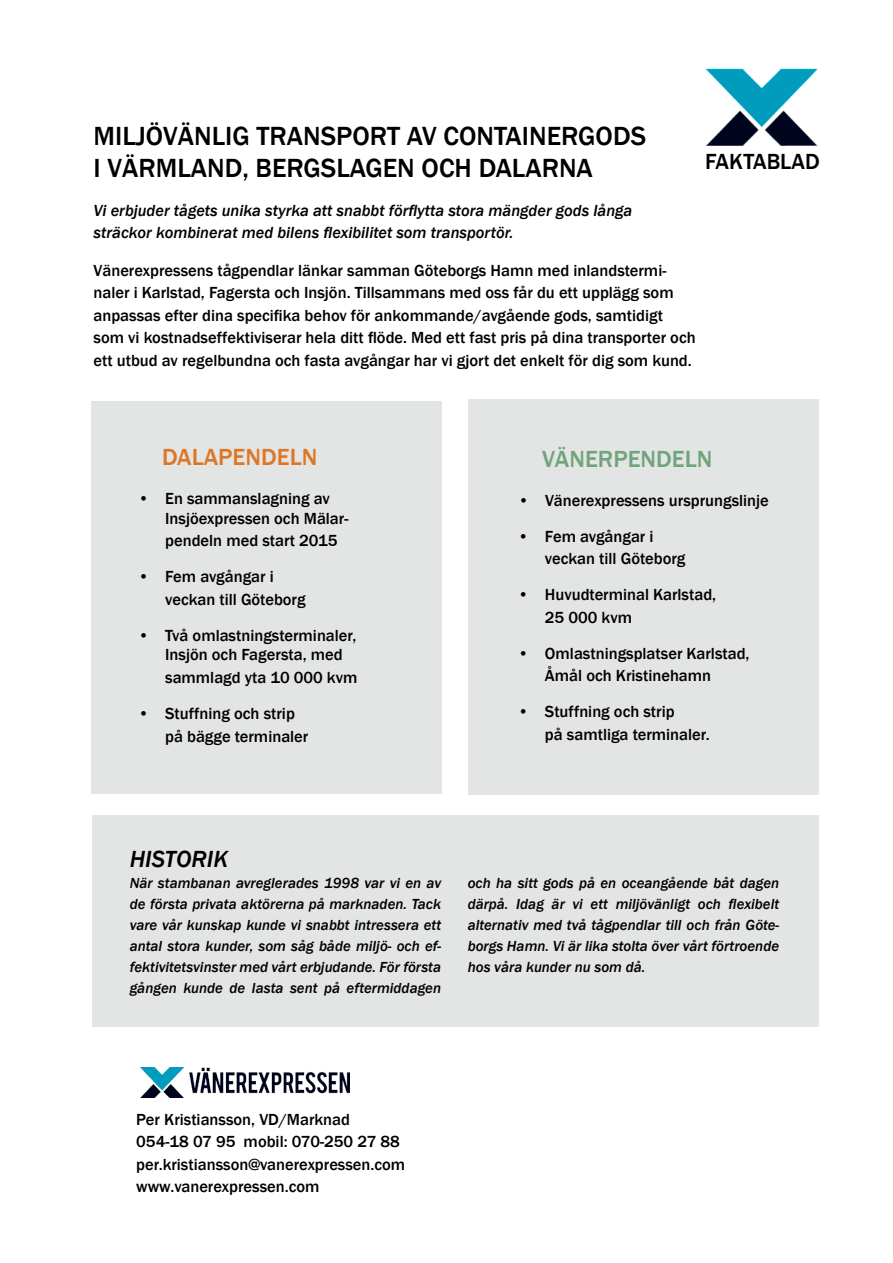
<style>
.page{position:relative;width:893px;height:1263px;background:#fff}
.page>*{position:absolute;margin:0;border:0;box-sizing:border-box;transform-origin:0 0}
.t1{font:500 27px/31.5px "Franklin Gothic";color:#000}
.t2{font:500 24px "Franklin Gothic";color:#70a47b}
.t3{font:500 24px "Franklin Gothic";color:#dd7725}
.t4{font:italic 500 24px "Franklin Gothic";color:#000}
.t5{font:500 22.5px "Franklin Gothic";letter-spacing:.005em;color:#000}
.t6{font:500 16.5px/22.5px "Franklin Gothic";color:#000}
.t7{font:italic 500 16.5px/22.5px "Franklin Gothic";color:#000}
.t8{font:italic 500 15px/21px "Franklin Gothic";color:#000;text-align:justify}
</style>
<div class="page">
<div style="left:92px;top:815px;width:727px;height:212px;background:#e3e4e4"></div>
<img style="left:140px;top:1068px;width:209px;height:30px">
<div style="left:91px;top:402px;width:351px;height:392px;background:#e3e4e4"></div>
<div style="left:468px;top:400px;width:351px;height:395px;background:#e3e4e4"></div>
<img style="left:706px;top:68px;width:112px;height:78px">
<h1 class="t1" style="left:94px;top:121px;width:554px">miljövänlig transport av containergods i Värmland, Bergslagen och Dalarna</h1>
<p class="t7" style="left:94px;top:199px;width:540px">Vi erbjuder tågets unika styrka att snabbt förflytta stora mängder gods långa sträckor kombinerat med bilens flexibilitet som transportör.</p>
<p class="t6" style="left:94px;top:259px;width:604px">Vänerexpressens tågpendlar länkar samman Göteborgs Hamn med inlandstermi&shy;naler i Karlstad, Fagersta och Insjön. Tillsammans med oss får du ett upplägg som anpassas efter dina specifika behov för ankommande/avgående gods, samtidigt som vi kostnadseffektiviserar hela ditt flöde. Med ett fast pris på dina transporter och ett utbud av regelbundna och fasta avgångar har vi gjort det enkelt för dig som kund.</p>
<h3 class="t5" style="left:705px;top:147px;width:116px">FAKTABLAD</h3>
<h2 class="t3" style="left:162px;top:443px;width:128px">DALAPEN DELN</h2>
<p class="t6" style="left:165px;top:489px;width:185px;line-height:19.5px;text-indent:-27px">• En sammanslagning av<br>Insjöexpressen och Mälar-</p>
<p class="t6" style="left:165px;top:530px;width:174px">pendeln med start 2015</p>
<p class="t6" style="left:165px;top:566px;width:142px;text-indent:-27px">• Fem avgångar i veckan till Göteborg</p>
<p class="t6" style="left:165px;top:626px;width:193px;line-height:19.5px;text-indent:-27px">• Två omlastningsterminaler,<br>Insjön och Fagersta, med</p>
<p class="t6" style="left:165px;top:666px;width:194px">sammlagd yta 10 000 kvm</p>
<p class="t6" style="left:165px;top:702px;width:145px;text-indent:-27px">• Stuffning och strip på bägge terminaler</p>
<h2 class="t2" style="left:542px;top:444px;width:29px">VÄNER</h2>
<h2 class="t2" style="left:613px;top:444px;width:72px">PEN DELN</h2>
<p class="t6" style="left:518px;top:489px;width:252px">• Vänerexpressens ursprungslinje</p>
<p class="t6" style="left:545px;top:525px;width:142px;text-indent:-27px">• Fem avgångar i veckan till Göteborg</p>
<p class="t6" style="left:545px;top:583px;width:173px;text-indent:-27px">• Huvudterminal Karlstad,<br>25 000 kvm</p>
<p class="t6" style="left:545px;top:642px;width:206px;text-indent:-27px">• Omlastningsplatser Karlstad,<br>Åmål och Kristinehamn</p>
<p class="t6" style="left:545px;top:700px;width:166px;text-indent:-27px">• Stuffning och strip<br>på samtliga terminaler.</p>
<h2 class="t4" style="left:130px;top:844px;width:100px">HISTORIK</h2>
<p class="t8" style="left:130px;top:873px;width:313px">När stambanan avreglerades 1998 var vi en av de första privata aktörerna på marknaden. Tack vare vår kunskap kunde vi snabbt intressera ett antal stora kunder, som såg både miljö- och ef&shy;fektivitetsvinster med vårt erbjudande. För första gången kunde de lasta sent på eftermiddagen</p>
<p class="t8" style="left:468px;top:872px;width:313px">och ha sitt gods på en oceangående båt dagen därpå. Idag är vi ett miljövänligt och flexibelt alternativ med två tågpendlar till och från Göte&shy;borgs Hamn. Vi är lika stolta över vårt förtroende hos våra kunder nu som då.</p>
<p class="t6" style="left:136px;top:1108px;width:270px">Per Kristiansson, VD/Marknad<br>054-18 07 95 mobil: 070-250 27 88 per.kristiansson@vanerexpressen.com www.vanerexpressen.com</p>
</div>
